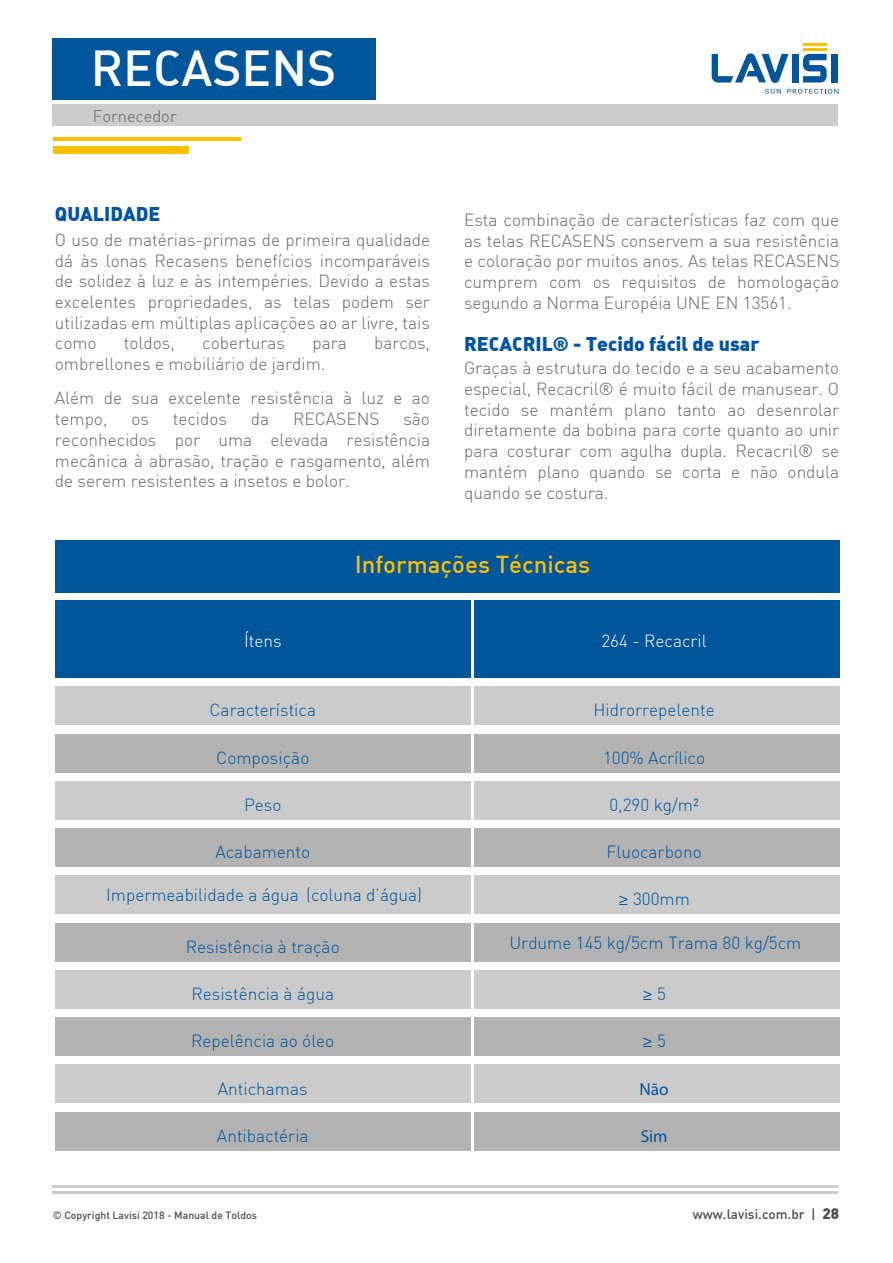
<style>
.page{position:relative;width:893px;height:1263px;background:#fff}
.page>*{position:absolute;margin:0;border:0;box-sizing:border-box;transform-origin:0 0}
.t1{font:500 49.5px "DIN Alternate";color:#fff}
.t2{font:500 24px "DIN Alternate";color:#fac000}
.t3{font:900 19.5px "DIN Alternate";color:#0053a8}
.t4{font:300 17.25px/20.7px "DIN";color:#666;text-align:justify}
.t5{font:300 17.25px "DIN";color:#00559b}
.t6{font:300 17.25px "DIN";color:#fff}
.t7{font:17.25px "Myriad Pro";color:#00559b}
.t8{font:300 16.5px "DIN";color:#666}
.t9{font:500 13.5px "DIN";color:#4c4c4c}
.t10{font:500 10.5px "DIN";color:#4c4c4c}
.s1{font-family:"Myriad Pro";font-weight:400}
.s2{font-family:"DIN";font-weight:300}
.s3{font-weight:900;font-size:15px}
</style>
<div class="page">
<div style="left:792px;top:54px;width:7px;height:29px;background:#00559b"></div>
<svg style="left:803px;top:54px;width:24px;height:29px"></svg>
<div style="left:831px;top:54px;width:6px;height:29px;background:#00559b"></div>
<svg style="left:712px;top:53px;width:76px;height:30px"></svg>
<hr style="left:803px;top:48px;width:23px;height:2px;background:#fac000">
<hr style="left:803px;top:44px;width:23px;height:2px;background:#fac000">
<svg style="left:765px;top:89px;width:16px;height:5px"></svg>
<svg style="left:787px;top:89px;width:51px;height:5px"></svg>
<hr style="left:53px;top:1191px;width:785px;height:3px;background:#cbcbcb">
<hr style="left:53px;top:1185px;width:785px;height:3px;background:#cbcbcb">
<div style="left:53px;top:39px;width:323px;height:61px;background:#00559b"></div>
<div style="left:53px;top:104px;width:785px;height:22px;background:#cbcbcb"></div>
<hr style="left:53px;top:137px;width:188px;height:3px;background:#fac000">
<div style="left:53px;top:146px;width:136px;height:7px;background:#fac000"></div>
<div style="left:55px;top:601px;width:416px;height:77px;background:#00559b"></div>
<div style="left:474px;top:601px;width:365px;height:77px;background:#00559b"></div>
<div style="left:55px;top:686px;width:416px;height:39px;background:#cbcbcb"></div>
<div style="left:474px;top:686px;width:365px;height:39px;background:#cbcbcb"></div>
<div style="left:55px;top:734px;width:416px;height:38px;background:#b3b3b3"></div>
<div style="left:474px;top:734px;width:365px;height:38px;background:#b3b3b3"></div>
<div style="left:55px;top:781px;width:416px;height:38px;background:#cbcbcb"></div>
<div style="left:474px;top:781px;width:365px;height:38px;background:#cbcbcb"></div>
<div style="left:55px;top:828px;width:416px;height:39px;background:#b3b3b3"></div>
<div style="left:474px;top:828px;width:365px;height:39px;background:#b3b3b3"></div>
<div style="left:55px;top:875px;width:416px;height:39px;background:#cbcbcb"></div>
<div style="left:474px;top:875px;width:365px;height:39px;background:#cbcbcb"></div>
<div style="left:55px;top:540px;width:784px;height:53px;background:#00559b"></div>
<div style="left:55px;top:923px;width:416px;height:38px;background:#b3b3b3"></div>
<div style="left:474px;top:923px;width:365px;height:38px;background:#b3b3b3"></div>
<div style="left:55px;top:970px;width:416px;height:38px;background:#cbcbcb"></div>
<div style="left:474px;top:970px;width:365px;height:38px;background:#cbcbcb"></div>
<div style="left:55px;top:1017px;width:416px;height:39px;background:#b3b3b3"></div>
<div style="left:474px;top:1017px;width:365px;height:39px;background:#b3b3b3"></div>
<div style="left:55px;top:1064px;width:416px;height:39px;background:#cbcbcb"></div>
<div style="left:474px;top:1064px;width:365px;height:39px;background:#cbcbcb"></div>
<div style="left:55px;top:1112px;width:416px;height:38px;background:#b3b3b3"></div>
<div style="left:474px;top:1112px;width:365px;height:38px;background:#b3b3b3"></div>
<h1 class="t1" style="left:91px;top:37px;width:247px">RECASENS</h1>
<p class="t8" style="left:93px;top:106px;width:85px">Fornecedor</p>
<p class="t3" style="left:55px;top:201px;width:107px">QUALIDADE</p>
<p class="t4" style="left:55px;top:229px;width:377px">O uso de matérias-primas de primeira qualidade dá às lonas Recasens benefícios incomparáveis de solidez à luz e às intempéries. Devido a estas excelentes propriedades, as telas podem ser utilizadas em múltiplas aplicações ao ar livre, tais como</p>
<p class="t4" style="left:124px;top:333px;width:52px">toldos,</p>
<p class="t4" style="left:202px;top:333px;width:84px">coberturas</p>
<p class="t4" style="left:312px;top:333px;width:36px">para</p>
<p class="t4" style="left:374px;top:333px;width:57px">barcos,</p>
<p class="t4" style="left:55px;top:347px;width:377px;line-height:34.2px">ombrellones e mobiliário de jardim.<br>Além de sua excelente resistência à luz e ao</p>
<p class="t4" style="left:55px;top:408px;width:54px">tempo,</p>
<p class="t4" style="left:131px;top:408px;width:19px">os</p>
<p class="t4" style="left:173px;top:408px;width:56px">tecidos</p>
<p class="t4" style="left:251px;top:408px;width:20px">da</p>
<p class="t4" style="left:293px;top:408px;width:88px">RECASENS</p>
<p class="t4" style="left:55px;top:408px;width:377px;text-indent:348px">são reconhecidos por uma elevada resistência mecânica à abrasão, tração e rasgamento, além de serem resistentes a insetos e bolor.</p>
<p class="t4" style="left:464px;top:209px;width:377px">Esta combinação de características faz com que as telas RECASENS conservem a sua resistência e coloração por muitos anos. As telas RECASENS cumprem com os requisitos de homologação segundo a Norma Européia UNE EN 13561.</p>
<p class="t3" style="left:464px;top:330px;width:297px">RECACRIL® - Tecido fácil de usar</p>
<p class="t4" style="left:464px;top:358px;width:377px">Graças à estrutura do tecido e a seu acabamento especial, Recacril® é muito fácil de manusear. O tecido se mantém plano tanto ao desenrolar diretamente da bobina para corte quanto ao unir para costurar com agulha dupla. Recacril® se mantém plano quando se corta e não ondula quando se costura.</p>
<h2 class="t2" style="left:355px;top:549px;width:237px">Informações Técnicas</h2>
<p class="t6" style="left:244px;top:630px;width:39px">Ítens</p>
<p class="t6" style="left:601px;top:630px;width:107px">264 - Recacril</p>
<p class="t5" style="left:210px;top:700px;width:108px">Característica</p>
<p class="t5" style="left:593px;top:700px;width:123px">Hidrorrepelente</p>
<p class="t5" style="left:216px;top:747px;width:95px">Composição</p>
<p class="t5" style="left:603px;top:747px;width:104px">100% Acrílico</p>
<p class="t5" style="left:244px;top:794px;width:39px">Peso</p>
<p class="t5" style="left:609px;top:794px;width:91px">0,290 kg/m²</p>
<p class="t5" style="left:215px;top:841px;width:96px">Acabamento</p>
<p class="t5" style="left:606px;top:841px;width:97px">Fluocarbono</p>
<p class="t5" style="left:106px;top:884px;width:317px">Impermeabilidade a água (coluna d’água)</p>
<p class="t5" style="left:618px;top:889px;width:73px"><span class="s1">≥</span> 300mm</p>
<p class="t5" style="left:186px;top:936px;width:155px">Resistência à tração</p>
<p class="t5" style="left:509px;top:932px;width:294px">Urdume 145 kg/5cm Trama 80 kg/5cm</p>
<p class="t5" style="left:192px;top:983px;width:144px">Resistência à água</p>
<p class="t7" style="left:642px;top:983px;width:25px">≥ <span class="s2">5</span></p>
<p class="t5" style="left:191px;top:1030px;width:145px">Repelência ao óleo</p>
<p class="t7" style="left:642px;top:1031px;width:25px">≥ <span class="s2">5</span></p>
<p class="t5" style="left:218px;top:1078px;width:91px">Antichamas</p>
<p class="t7" style="left:640px;top:1078px;width:31px">Não</p>
<p class="t5" style="left:217px;top:1125px;width:93px">Antibactéria</p>
<p class="t7" style="left:641px;top:1125px;width:28px">Sim</p>
<p class="t10" style="left:53px;top:1208px;width:206px">© Copyright Lavisi 2018 - Manual de Toldos</p>
<p class="t9" style="left:693px;top:1205px;width:148px">www.lavisi.com.br | <span class="s3">28</span></p>
</div>
